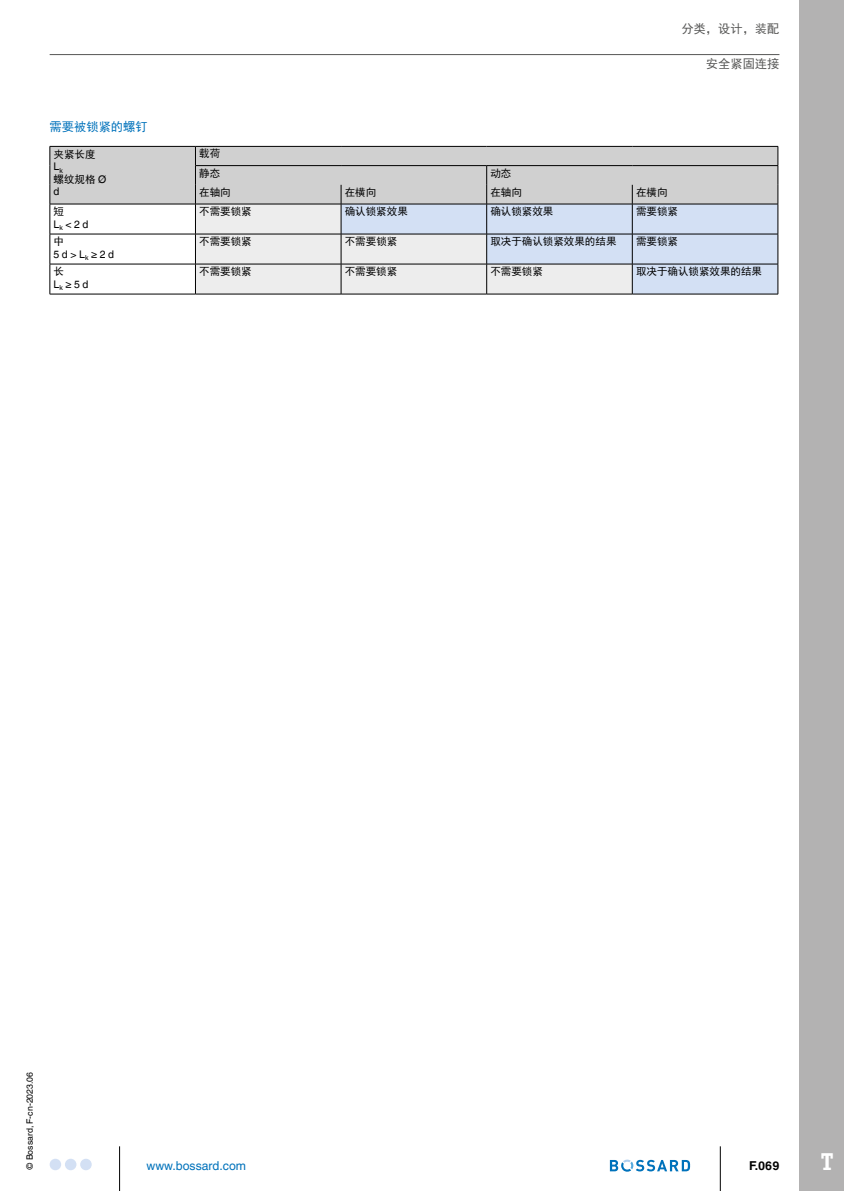
<style>
.page{position:relative;width:844px;height:1191px;background:#fff}
.page>*{position:absolute;margin:0;border:0;box-sizing:border-box;transform-origin:0 0}
.t1{font:700 24.5px "Officina Ser ITC Std";color:#fff}
.t2{font:12.25px "Helvetica World";color:#0072bb}
.t3{font:12.25px "Sim Hei";color:#575756}
.t4{font:12.25px "Sim Hei";color:#0072bb}
.t5{font:700 12.25px "Helvetica World";color:#000}
.t6{font:10.5px/19.2px "Sim Hei";color:#000}
.t7{font:10.5px "Helvetica World";color:#000}
.t8{font:8.75px "Helvetica World";color:#000}
.s1{font-family:"Helvetica World"}
</style>
<div class="page">
<div style="left:799px;top:0;width:44px;height:1191px;background:#b3b2b2"></div>
<div style="left:80px;top:1158px;width:12px;height:12px;background:#d3e0f4;border-radius:50%"></div>
<div style="left:65px;top:1158px;width:11px;height:12px;background:#d3e0f4;border-radius:50%"></div>
<div style="left:50px;top:1158px;width:11px;height:12px;background:#d3e0f4;border-radius:50%"></div>
<hr style="left:719px;top:1146px;width:1px;height:45px;background:#000">
<hr style="left:119px;top:1146px;width:1px;height:45px;background:#000">
<svg style="left:609px;top:1159px;width:81px;height:12px"></svg>
<hr style="left:50px;top:146px;width:145px;height:1px;background:#000">
<hr style="left:195px;top:146px;width:146px;height:1px;background:#000">
<hr style="left:341px;top:146px;width:145px;height:1px;background:#000">
<hr style="left:486px;top:146px;width:146px;height:1px;background:#000">
<hr style="left:632px;top:146px;width:146px;height:1px;background:#000">
<hr style="left:50px;top:294px;width:145px;height:1px;background:#000">
<hr style="left:195px;top:294px;width:146px;height:1px;background:#000">
<hr style="left:341px;top:294px;width:145px;height:1px;background:#000">
<hr style="left:486px;top:294px;width:146px;height:1px;background:#000">
<hr style="left:632px;top:294px;width:146px;height:1px;background:#000">
<svg style="left:50px;top:147px;width:728px;height:147px;background:#d4d7dc"></svg>
<hr style="left:50px;top:54px;width:729px;height:1px;background:#575756">
<p class="t3" style="left:681px;top:23px;width:99px">分类，设计，装配</p>
<p class="t3" style="left:705px;top:57px;width:75px">安全紧固连接</p>
<p class="t4" style="left:50px;top:121px;width:99px">需要被锁紧的螺钉</p>
<p class="t6" style="left:54px;top:144px;width:43px">夹紧长度</p>
<p class="t7" style="left:54px;top:160px;width:11px">L<sub>k</sub></p>
<p class="t6" style="left:54px;top:169px;width:54px">螺纹规格 <span class="s1">Ø</span></p>
<p class="t7" style="left:54px;top:186px;width:7px">d</p>
<p class="t6" style="left:199px;top:144px;width:22px">载荷静态</p>
<p class="t6" style="left:490px;top:163px;width:22px">动态</p>
<p class="t6" style="left:199px;top:182px;width:33px">在轴向</p>
<p class="t6" style="left:345px;top:182px;width:33px">在横向</p>
<p class="t6" style="left:490px;top:182px;width:33px">在轴向</p>
<p class="t6" style="left:635px;top:182px;width:33px">在横向</p>
<p class="t6" style="left:54px;top:202px;width:12px">短</p>
<p class="t7" style="left:54px;top:218px;width:36px">L<sub>k</sub> &lt; 2 d</p>
<p class="t6" style="left:199px;top:202px;width:54px">不需要锁紧</p>
<p class="t6" style="left:345px;top:202px;width:64px">确认锁紧效果</p>
<p class="t6" style="left:490px;top:202px;width:64px">确认锁紧效果</p>
<p class="t6" style="left:635px;top:202px;width:43px">需要锁紧</p>
<p class="t6" style="left:54px;top:232px;width:12px">中</p>
<p class="t7" style="left:54px;top:248px;width:62px">5 d &gt; L<sub>k</sub> ≥ 2 d</p>
<p class="t6" style="left:199px;top:232px;width:54px">不需要锁紧</p>
<p class="t6" style="left:345px;top:232px;width:54px">不需要锁紧</p>
<p class="t6" style="left:490px;top:232px;width:127px">取决于确认锁紧效果的结果</p>
<p class="t6" style="left:636px;top:232px;width:43px">需要锁紧</p>
<p class="t6" style="left:54px;top:262px;width:12px">长</p>
<p class="t7" style="left:54px;top:278px;width:36px">L<sub>k</sub> ≥ 5 d</p>
<p class="t6" style="left:199px;top:262px;width:54px">不需要锁紧</p>
<p class="t6" style="left:345px;top:262px;width:54px">不需要锁紧</p>
<p class="t6" style="left:490px;top:262px;width:54px">不需要锁紧</p>
<p class="t6" style="left:635px;top:262px;width:127px">取决于确认锁紧效果的结果</p>
<p class="t8" style="left:25px;top:1170px;width:100px;rotate:-90deg">© Bossard, F-cn-2023.06</p>
<p class="t2" style="left:146px;top:1158px;width:101px">www.bossard.com</p>
<p class="t5" style="left:749px;top:1158px;width:32px">F.069</p>
<h1 class="t1" style="left:821px;top:1146px;width:13px">T</h1>
</div>
